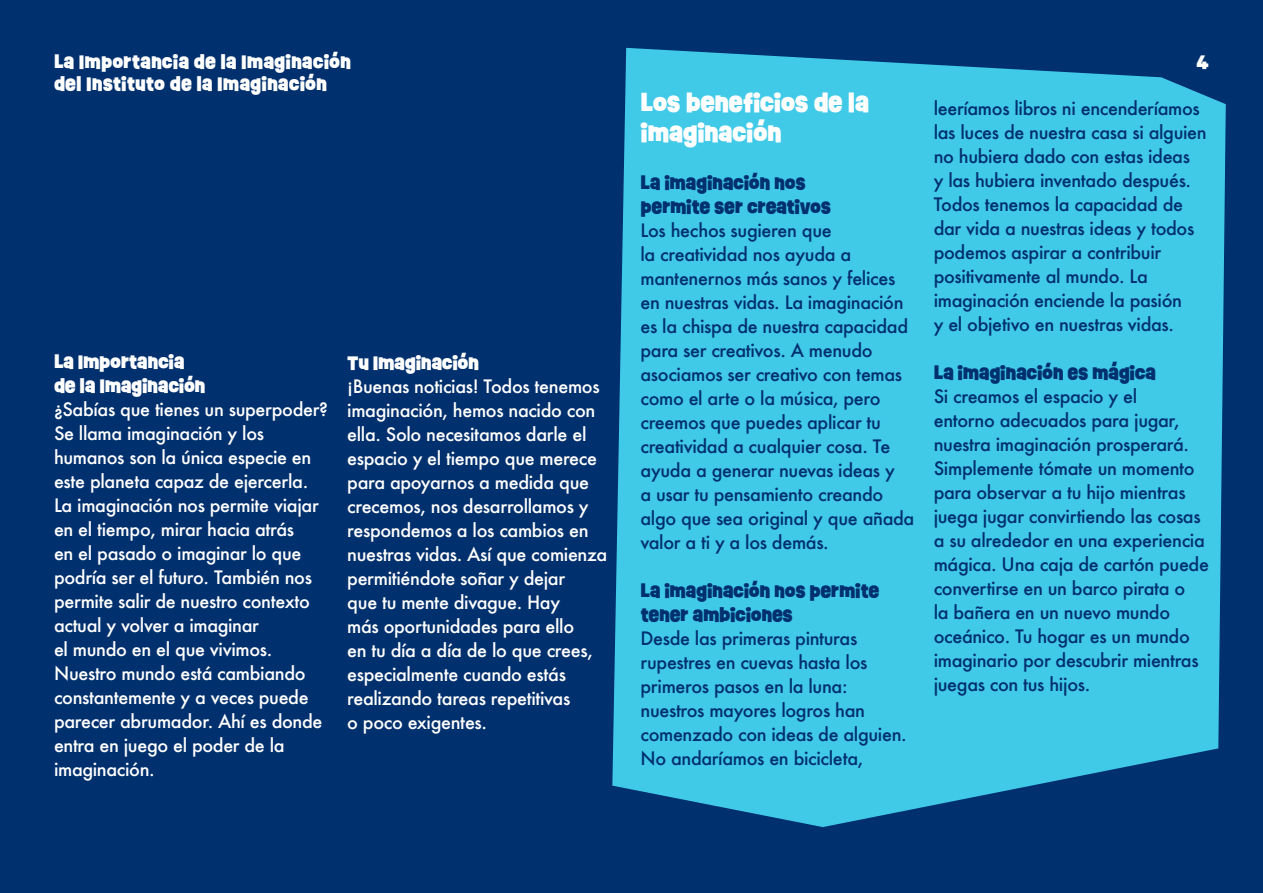
<style>
.page{position:relative;width:1263px;height:893px;background:#00306d}
.page>*{position:absolute;margin:0;border:0;box-sizing:border-box;transform-origin:0 0}
.t1{font:900 24px/30px "Ruddy";letter-spacing:-.02em;color:#fff}
.t2{font:500 18px/24px "Futura";letter-spacing:-.02em;color:#00306d}
.t3{font:500 18px/24px "Futura";letter-spacing:-.02em;color:#fff}
.t4{font:900 18px/24px "Ruddy";letter-spacing:-.02em;color:#00306d}
.t5{font:900 18px "Ruddy";color:#fff}
.t6{font:900 18px/24px "Ruddy";letter-spacing:-.02em;color:#fff}
</style>
<div class="page">
<svg style="left:612px;top:48px;width:614px;height:779px;fill:#41c9e8"></svg>
<p class="t5" style="left:54px;top:48px;width:299px">LA IMPORTANCIA DE LA IMAGINACIÓN</p>
<p class="t5" style="left:1196px;top:48px;width:14px">4</p>
<p class="t5" style="left:54px;top:70px;width:275px">DEL INSTITUTO DE LA IMAGINACIÓN</p>
<h1 class="t1" style="left:640px;top:88px;width:230px">LOS BENEFICIOS DE LA<br>IMAGINACIÓN</h1>
<p class="t4" style="left:640px;top:171px;width:192px">LA IMAGINACIÓN NOS<br>PERMITE SER CREATIVOS</p>
<p class="t2" style="left:640px;top:218px;width:275px">Los hechos sugieren que<br>la creatividad nos ayuda a mantenernos más sanos y felices en nuestras vidas. La imaginación es la chispa de nuestra capacidad para ser creativos. A menudo asociamos ser creativo con temas como el arte o la música, pero creemos que puedes aplicar tu creatividad a cualquier cosa. Te ayuda a generar nuevas ideas y<br>a usar tu pensamiento creando algo que sea original y que añada valor a ti y a los demás.</p>
<p class="t4" style="left:640px;top:579px;width:240px">LA IMAGINACIÓN NOS PERMITE<br>TENER AMBICIONES</p>
<p class="t2" style="left:640px;top:626px;width:268px">Desde las primeras pinturas rupestres en cuevas hasta los primeros pasos en la luna: nuestros mayores logros han comenzado con ideas de alguien.<br>No andaríamos en bicicleta,</p>
<p class="t2" style="left:934px;top:96px;width:274px">leeríamos libros ni encenderíamos las luces de nuestra casa si alguien no hubiera dado con estas ideas<br>y las hubiera inventado después.<br>Todos tenemos la capacidad de dar vida a nuestras ideas y todos podemos aspirar a contribuir positivamente al mundo. La imaginación enciende la pasión<br>y el objetivo en nuestras vidas.</p>
<p class="t4" style="left:934px;top:361px;width:224px">LA IMAGINACIÓN ES MÁGICA</p>
<p class="t2" style="left:934px;top:384px;width:277px">Si creamos el espacio y el<br>entorno adecuados para jugar, nuestra imaginación prosperará.<br>Simplemente tómate un momento para observar a tu hijo mientras juega jugar convirtiendo las cosas a su alrededor en una experiencia mágica. Una caja de cartón puede convertirse en un barco pirata o<br>la bañera en un nuevo mundo oceánico. Tu hogar es un mundo imaginario por descubrir mientras juegas con tus hijos.</p>
<p class="t6" style="left:347px;top:351px;width:133px">TU IMAGINACIÓN</p>
<p class="t3" style="left:347px;top:374px;width:262px">¡Buenas noticias! Todos tenemos imaginación, hemos nacido con ella. Solo necesitamos darle el espacio y el tiempo que merece para apoyarnos a medida que crecemos, nos desarrollamos y respondemos a los cambios en nuestras vidas. Así que comienza permitiéndote soñar y dejar<br>que tu mente divague. Hay<br>más oportunidades para ello<br>en tu día a día de lo que crees, especialmente cuando estás realizando tareas repetitivas<br>o poco exigentes.</p>
<p class="t6" style="left:54px;top:350px;width:153px">LA IMPORTANCIA<br>DE LA IMAGINACIÓN</p>
<p class="t3" style="left:54px;top:397px;width:275px">¿Sabías que tienes un superpoder?<br>Se llama imaginación y los humanos son la única especie en este planeta capaz de ejercerla.<br>La imaginación nos permite viajar en el tiempo, mirar hacia atrás<br>en el pasado o imaginar lo que podría ser el futuro. También nos permite salir de nuestro contexto actual y volver a imaginar<br>el mundo en el que vivimos.<br>Nuestro mundo está cambiando constantemente y a veces puede parecer abrumador. Ahí es donde entra en juego el poder de la imaginación.</p>
</div>
